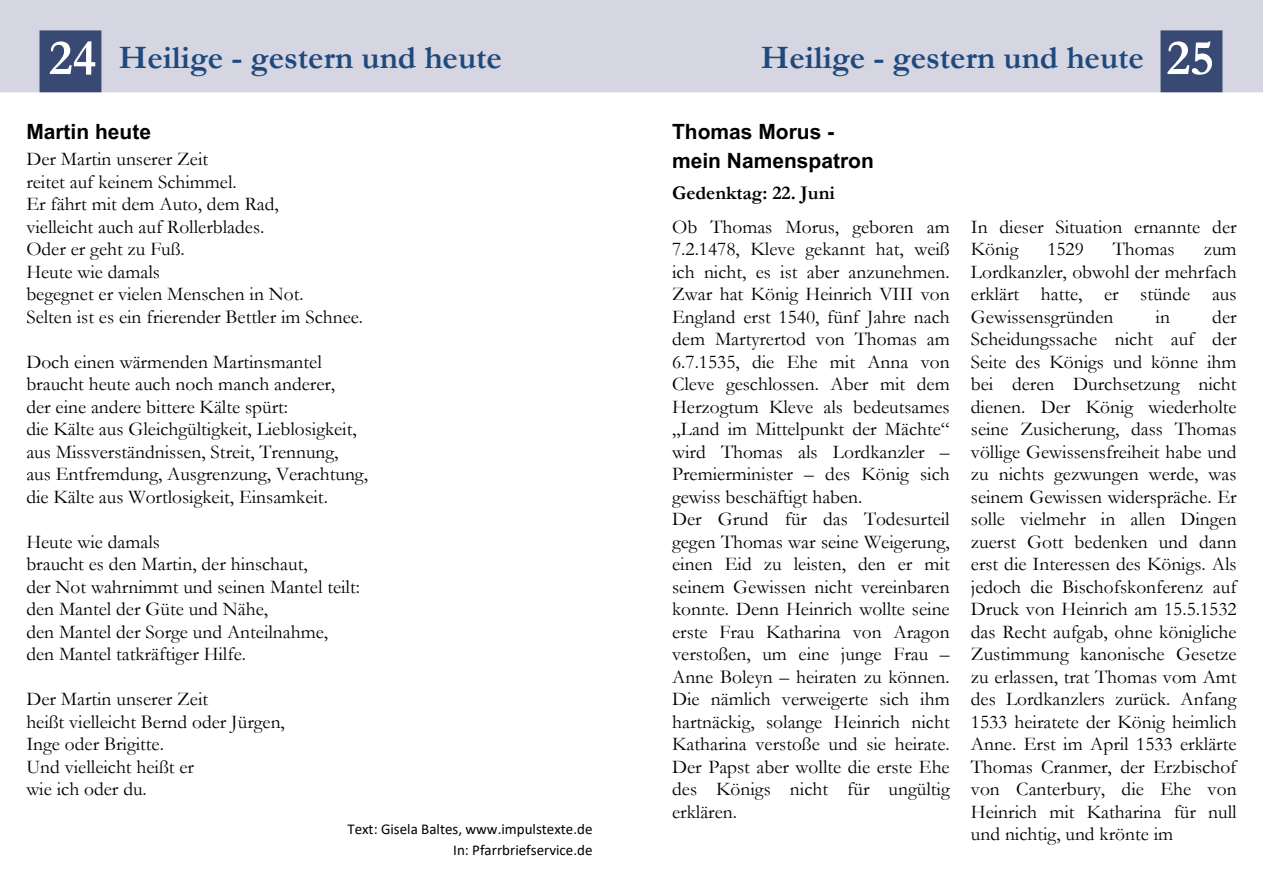
<style>
.page{position:relative;width:1263px;height:894px;background:#fff}
.page>*{position:absolute;margin:0;border:0;box-sizing:border-box;transform-origin:0 0}
.t1{font:700 50.85px "Garamond";color:#fff}
.t2{font:700 33px "Garamond";color:#1f497d}
.t3{font:700 21px "Arial MT Pro";color:#000}
.t4{font:19.5px/22.5px "Garamond";color:#000;text-align:justify}
.t5{font:700 19.5px "Garamond";color:#000}
.t6{font:15px "Calibri";color:#000}
</style>
<div class="page">
<img style="left:0;top:0;width:1263px;height:93px">
<p class="t1" style="left:49px;top:30px;width:49px">24</p>
<p class="t2" style="left:119px;top:40px;width:385px">Heilige - gestern und heute</p>
<p class="t2" style="left:761px;top:40px;width:385px">Heilige - gestern und heute</p>
<p class="t1" style="left:1166px;top:30px;width:49px">25</p>
<p class="t3" style="left:26px;top:124px;width:126px">Martin heute</p>
<p class="t4" style="left:26px;top:148px;width:183px">Der Martin unserer Zeit</p>
<p class="t4" style="left:26px;top:170px;width:212px">reitet auf keinem Schimmel.</p>
<p class="t4" style="left:26px;top:193px;width:254px">Er fährt mit dem Auto, dem Rad,</p>
<p class="t4" style="left:26px;top:215px;width:240px">vielleicht auch auf Rollerblades.</p>
<p class="t4" style="left:26px;top:238px;width:160px">Oder er geht zu Fuß.</p>
<p class="t4" style="left:26px;top:260px;width:135px">Heute wie damals</p>
<p class="t4" style="left:26px;top:283px;width:279px">begegnet er vielen Menschen in Not.</p>
<p class="t4" style="left:26px;top:305px;width:338px">Selten ist es ein frierender Bettler im Schnee.</p>
<p class="t4" style="left:26px;top:350px;width:297px">Doch einen wärmenden Martinsmantel</p>
<p class="t4" style="left:26px;top:373px;width:310px">braucht heute auch noch manch anderer,</p>
<p class="t4" style="left:26px;top:395px;width:263px">der eine andere bittere Kälte spürt:</p>
<p class="t4" style="left:26px;top:418px;width:332px">die Kälte aus Gleichgültigkeit, Lieblosigkeit,</p>
<p class="t4" style="left:26px;top:440px;width:314px">aus Missverständnissen, Streit, Trennung,</p>
<p class="t4" style="left:26px;top:463px;width:343px">aus Entfremdung, Ausgrenzung, Verachtung,</p>
<p class="t4" style="left:26px;top:485px;width:303px">die Kälte aus Wortlosigkeit, Einsamkeit.</p>
<p class="t4" style="left:26px;top:530px;width:135px">Heute wie damals</p>
<p class="t4" style="left:26px;top:553px;width:283px">braucht es den Martin, der hinschaut,</p>
<p class="t4" style="left:26px;top:575px;width:335px">der Not wahrnimmt und seinen Mantel teilt:</p>
<p class="t4" style="left:26px;top:598px;width:243px">den Mantel der Güte und Nähe,</p>
<p class="t4" style="left:26px;top:620px;width:303px">den Mantel der Sorge und Anteilnahme,</p>
<p class="t4" style="left:26px;top:643px;width:221px">den Mantel tatkräftiger Hilfe.</p>
<p class="t4" style="left:26px;top:688px;width:183px">Der Martin unserer Zeit</p>
<p class="t4" style="left:26px;top:710px;width:260px">heißt vielleicht Bernd oder Jürgen,</p>
<p class="t4" style="left:26px;top:733px;width:139px">Inge oder Brigitte.</p>
<p class="t4" style="left:26px;top:755px;width:169px">Und vielleicht heißt er</p>
<p class="t4" style="left:26px;top:778px;width:122px">wie ich oder du.</p>
<p class="t6" style="left:347px;top:822px;width:247px">Text: Gisela Baltes, www.impulstexte.de</p>
<p class="t6" style="left:453px;top:843px;width:141px">In: Pfarrbriefservice.de</p>
<p class="t3" style="left:672px;top:124px;width:164px">Thomas Morus -</p>
<p class="t3" style="left:672px;top:153px;width:203px">mein Namenspatron</p>
<p class="t5" style="left:672px;top:182px;width:164px">Gedenktag: 22. Juni</p>
<p class="t4" style="left:672px;top:215px;width:279px">Ob Thomas Morus, geboren am 7.2.1478, Kleve gekannt hat, weiß ich nicht, es ist aber anzunehmen.<br>Zwar hat König Heinrich VIII von England erst 1540, fünf Jahre nach dem Martyrertod von Thomas am 6.7.1535, die Ehe mit Anna von Cleve geschlossen. Aber mit dem Herzogtum Kleve als bedeutsames „Land im Mittelpunkt der Mächte“ wird Thomas als Lordkanzler – Premierminister – des König sich gewiss beschäftigt haben.</p>
<p class="t4" style="left:672px;top:508px;width:279px">Der Grund für das Todesurteil gegen Thomas war seine Weigerung, einen Eid zu leisten, den er mit seinem Gewissen nicht vereinbaren konnte. Denn Heinrich wollte seine erste Frau Katharina von Aragon verstoßen, um eine junge Frau – Anne Boleyn – heiraten zu können.<br>Die nämlich verweigerte sich ihm hartnäckig, solange Heinrich nicht Katharina verstoße und sie heirate.<br>Der Papst aber wollte die erste Ehe des Königs nicht für ungültig erklären.</p>
<p class="t4" style="left:971px;top:215px;width:267px">In dieser Situation ernannte der<br>König</p>
<p class="t4" style="left:1047px;top:238px;width:38px">1529</p>
<p class="t4" style="left:1113px;top:238px;width:63px">Thomas</p>
<p class="t4" style="left:971px;top:238px;width:267px;text-indent:233px">zum Lordkanzler, obwohl der mehrfach erklärt hatte, er stünde aus Gewissensgründen</p>
<p class="t4" style="left:971px;top:305px;width:267px;text-indent:241px">der Scheidungssache nicht auf der Seite des Königs und könne ihm bei deren Durchsetzung nicht dienen. Der König wiederholte seine Zusicherung, dass Thomas völlige Gewissensfreiheit habe und zu nichts gezwungen werde, was seinem Gewissen widerspräche. Er solle vielmehr in allen Dingen zuerst Gott bedenken und dann erst die Interessen des Königs. Als jedoch die Bischofskonferenz auf Druck von Heinrich am 15.5.1532 das Recht aufgab, ohne königliche Zustimmung kanonische Gesetze zu erlassen, trat Thomas vom Amt des Lordkanzlers zurück. Anfang 1533 heiratete der König heimlich Anne. Erst im April 1533 erklärte Thomas Cranmer, der Erzbischof von Canterbury, die Ehe von Heinrich mit Katharina für null und nichtig, und krönte im</p>
<p class="t4" style="left:1156px;top:305px;width:16px">in</p>
</div>
